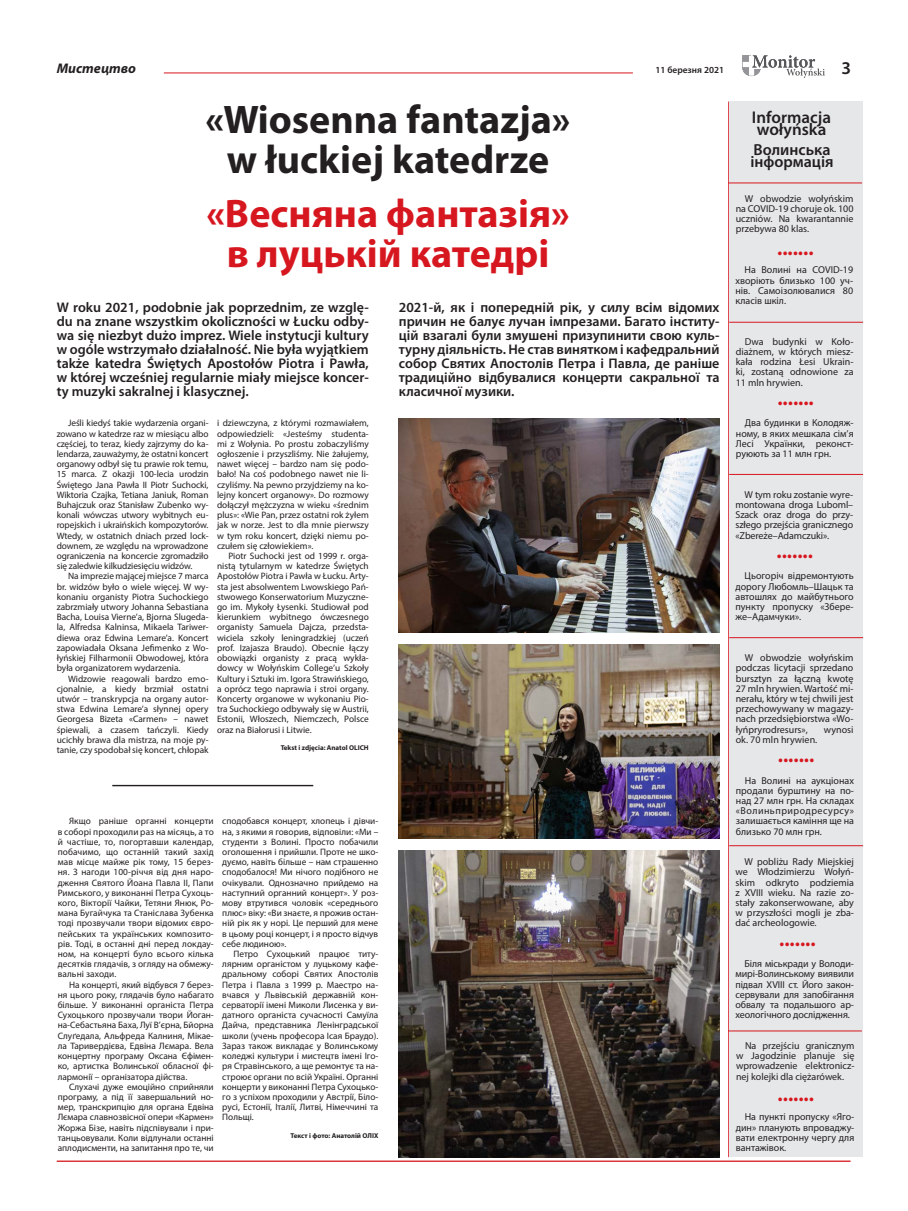
<style>
.page{position:relative;width:908px;height:1211px;background:#fff}
.page>*{position:absolute;margin:0;border:0;box-sizing:border-box;transform-origin:0 0}
.t1{font:700 40px/40px "Myriad Pro";color:#231f20;text-align:center}
.t2{font:700 40px/40px "Myriad Pro";color:#d7171f;text-align:center}
.t3{font:700 20px "Myriad Pro";color:#d7171f}
.t4{font:600 18px "Myriad Pro";color:#231f20}
.t5{font:600 17px/12px "Myriad Pro";color:#231f20}
.t6{font:600 16px/12px "Myriad Pro";color:#231f20}
.t7{font:600 14px/14px "Myriad Pro";color:#231f20;text-align:justify}
.t8{font:italic 700 14px "Myriad Pro";color:#231f20}
.t9{font:10px/10.2px "Myriad Pro";color:#231f20;text-align:justify}
.t10{font:9.3px/10.2px "Myriad Pro";color:#231f20;text-align:justify}
.t11{font:600 9.3px "Myriad Pro";color:#231f20}
.t12{font:700 7px "Myriad Pro";color:#231f20}
</style>
<div class="page">
<svg style="left:742px;top:55px;width:82px;height:23px"></svg>
<hr style="left:164px;top:72px;width:468px;height:1px;background:#d7171f">
<hr style="left:727px;top:102px;width:1px;height:1055px;background:#d7171f">
<div style="left:729px;top:102px;width:133px;height:1055px;background:#e6e7e9"></div>
<hr style="left:727px;top:182px;width:134px;height:1px;background:#d7171f">
<hr style="left:728px;top:322px;width:134px;height:1px;background:#d7171f">
<hr style="left:728px;top:474px;width:134px;height:1px;background:#d7171f">
<hr style="left:728px;top:845px;width:134px;height:1px;background:#d7171f">
<hr style="left:727px;top:1030px;width:134px;height:1px;background:#d7171f">
<hr style="left:728px;top:637px;width:134px;height:1px;background:#d7171f">
<hr style="left:57px;top:1160px;width:793px;height:1px;background:#d7171f">
<hr style="left:112px;top:784px;width:201px;height:2px;background:#231f20">
<img style="left:399px;top:418px;width:320px;height:214px">
<img style="left:399px;top:644px;width:320px;height:194px">
<img style="left:399px;top:850px;width:320px;height:307px">
<h3 class="t8" style="left:57px;top:60px;width:81px">Мистецтво</h3>
<p class="t11" style="left:655px;top:64px;width:70px">11 березня 2021</p>
<h3 class="t4" style="left:841px;top:56px;width:11px">3</h3>
<h1 class="t1" style="left:205px;top:98px;width:366px">«Wiosenna fantazja» w łuckiej katedrze</h1>
<h1 class="t2" style="left:206px;top:192px;width:365px">«Весняна фантазія» в луцькій катедрі</h1>
<p class="t7" style="left:399px;top:300px;width:322px">2021-й, як і попередній рік, у силу всім відомих причин не балує лучан імпрезами. Багато інститу&shy;цій взагалі були змушені призупинити свою куль&shy;турну діяльність. Не став винятком і кафедральний собор Святих Апостолів Петра і Павла, де раніше традиційно відбувалися концерти сакральної та класичної музики.</p>
<p class="t7" style="left:57px;top:300px;width:313px">W roku 2021, podobnie jak poprzednim, ze wzglę&shy;du na znane wszystkim okoliczności w Łucku odby&shy;wa się niezbyt dużo imprez. Wiele instytucji kultury w ogóle wstrzymało działalność. Nie była wyjątkiem także katedra Świętych Apostołów Piotra i Pawła, w której wcześniej regularnie miały miejsce koncer&shy;ty muzyki sakralnej i klasycznej.</p>
<p class="t10" style="left:57px;top:418px;width:153px;text-indent:11px">Jeśli kiedyś takie wydarzenia organi&shy;zowano w katedrze raz w miesiącu albo częściej, to teraz, kiedy zajrzymy do ka&shy;lendarza, zauważymy, że ostatni koncert organowy odbył się tu prawie rok temu, 15 marca. Z okazji 100-lecia urodzin Świętego Jana Pawła II Piotr Suchocki, Wiktoria Czajka, Tetiana Janiuk, Roman Buhajczuk oraz Stanisław Zubenko wy&shy;konali wówczas utwory wybitnych eu&shy;ropejskich i ukraińskich kompozytorów.<br>Wtedy, w ostatnich dniach przed lock&shy;downem, ze względu na wprowadzone ograniczenia na koncercie zgromadziło się zaledwie kilkudziesięciu widzów.</p>
<p class="t10" style="left:57px;top:571px;width:153px;text-indent:11px">Na imprezie mającej miejsce 7 marca br. widzów było o wiele więcej. W wy&shy;konaniu organisty Piotra Suchockiego zabrzmiały utwory Johanna Sebastiana Bacha, Louisa Vierne’a, Bjorna Slugeda&shy;la, Alfredsa Kalninsa, Mikaela Tariwer&shy;diewa oraz Edwina Lemare’a. Koncert zapowiadała Oksana Jefimenko z Wo&shy;łyńskiej Filharmonii Obwodowej, która była organizatorem wydarzenia.</p>
<p class="t10" style="left:57px;top:673px;width:153px;text-indent:11px">Widzowie reagowali bardzo emo&shy;cjonalnie, a kiedy brzmiał ostatni utwór – transkrypcja na organy autor&shy;stwa Edwina Lemare’a słynnej opery Georgesa Bizeta «Carmen» – nawet śpiewali, a czasem tańczyli. Kiedy ucichły brawa dla mistrza, na moje py&shy;tanie, czy spodobał się koncert, chłopak</p>
<p class="t10" style="left:217px;top:418px;width:153px">i dziewczyna, z którymi rozmawiałem, odpowiedzieli: «Jesteśmy studenta&shy;mi z Wołynia. Po prostu zobaczyliśmy ogłoszenie i przyszliśmy. Nie żałujemy, nawet więcej – bardzo nam się podo&shy;bało! Na coś podobnego nawet nie li&shy;czyliśmy. Na pewno przyjdziemy na ko&shy;lejny koncert organowy». Do rozmowy dołączył mężczyzna w wieku «średnim plus»: «Wie Pan, przez ostatni rok żyłem jak w norze. Jest to dla mnie pierwszy w tym roku koncert, dzięki niemu po&shy;czułem się człowiekiem».</p>
<p class="t10" style="left:217px;top:550px;width:153px;text-indent:11px">Piotr Suchocki jest od 1999 r. orga&shy;nistą tytularnym w katedrze Świętych Apostołów Piotra i Pawła w Łucku. Arty&shy;sta jest absolwentem Lwowskiego Pań&shy;stwowego Konserwatorium Muzyczne&shy;go im. Mykoły Łysenki. Studiował pod kierunkiem wybitnego ówczesnego organisty Samuela Dajcza, przedsta&shy;wiciela szkoły leningradzkiej (uczeń prof. Izajasza Braudo). Obecnie łączy obowiązki organisty z pracą wykła&shy;dowcy w Wołyńskim College’u Szkoły Kultury i Sztuki im. Igora Strawińskiego, a oprócz tego naprawia i stroi organy.<br>Koncerty organowe w wykonaniu Pio&shy;tra Suchockiego odbywały się w Austrii, Estonii, Włoszech, Niemczech, Polsce oraz na Białorusi i Litwie.</p>
<p class="t12" style="left:280px;top:742px;width:90px">Tekst i zdjęcia: Anatol OLICH</p>
<p class="t10" style="left:58px;top:816px;width:157px;text-indent:11px">Якщо раніше органні концерти в соборі проходили раз на місяць, а то й частіше, то, погортавши календар, побачимо, що останній такий захід мав місце майже рік тому, 15 берез&shy;ня. З нагоди 100-річчя від дня наро&shy;дження Святого Йоана Павла ІІ, Папи Римського, у виконанні Петра Сухоць&shy;кого, Вікторії Чайки, Тетяни Янюк, Ро&shy;мана Бугайчука та Станіслава Зубенка тоді прозвучали твори відомих євро&shy;пейських та українських композито&shy;рів. Тоді, в останні дні перед локдау&shy;ном, на концерті було всього кілька десятків глядачів, з огляду на обмежу&shy;вальні заходи.</p>
<p class="t10" style="left:58px;top:979px;width:157px;text-indent:11px">На концерті, який відбувся 7 берез&shy;ня цього року, глядачів було набагато більше. У виконанні органіста Петра Сухоцького прозвучали твори Йоган&shy;на-Себастьяна Баха, Луї В’єрна, Бйорна Слуґедала, Альфреда Калниня, Мікае&shy;ла Таривердієва, Едвіна Лємара. Вела концертну програму Оксана Єфімен&shy;ко, артистка Волинської обласної фі&shy;лармонії – організатора дійства.</p>
<p class="t10" style="left:58px;top:1081px;width:157px;text-indent:11px">Слухачі дуже емоційно сприйняли програму, а під її завершальний но&shy;мер, транскрипцію для органа Едвіна Лємара славнозвісної опери «Кармен» Жоржа Бізе, навіть підспівували і при&shy;танцьовували. Коли відлунали останні аплодисменти, на запитання про те, чи</p>
<p class="t10" style="left:222px;top:816px;width:157px">сподобався концерт, хлопець і дівчи&shy;на, з якими я говорив, відповіли: «Ми – студенти з Волині. Просто побачили оголошення і прийшли. Проте не шко&shy;дуємо, навіть більше – нам страшенно сподобалося! Ми нічого подібного не очікували. Однозначно прийдемо на наступний органний концерт». У роз&shy;мову втрутився чоловік «середнього плюс» віку: «Ви знаєте, я прожив остан&shy;ній рік як у норі. Це перший для мене в цьому році концерт, і я просто відчув себе людиною».</p>
<p class="t10" style="left:222px;top:948px;width:157px;text-indent:11px">Петро Сухоцький працює титу&shy;лярним органістом у луцькому кафе&shy;дральному соборі Святих Апостолів Петра і Павла з 1999 р. Маестро на&shy;вчався у Львівській державній кон&shy;серваторії імені Миколи Лисенка у ви&shy;датного органіста сучасності Самуїла Дайча, представника Ленінградської школи (учень професора Ісая Браудо).<br>Зараз також викладає у Волинському коледжі культури і мистецтв імені Іго&shy;ря Стравінського, а ще ремонтує та на&shy;строює органи по всій Україні. Органні концерти у виконанні Петра Сухоцько&shy;го з успіхом проходили у Австрії, Біло&shy;русі, Естонії, Італії, Литві, Німеччині та Польщі.</p>
<p class="t12" style="left:290px;top:1130px;width:89px">Текст і фото: Анатолій ОЛІХ</p>
<h3 class="t5" style="left:751px;top:111px;width:81px">Informacja wołyńska</h3>
<h3 class="t6" style="left:750px;top:143px;width:85px">Волинська інформація</h3>
<p class="t9" style="left:735px;top:193px;width:119px;text-indent:9px">W obwodzie wołyńskim na COVID-19 choruje ok. 100 uczniów. Na kwarantannie przebywa 80 klas.</p>
<h2 class="t3" style="left:776px;top:235px;width:38px">.......</h2>
<p class="t9" style="left:735px;top:265px;width:119px;text-indent:9px">На Волині на COVID-19 хворіють близько 100 уч&shy;нів. Самоізолювалися 80 класів шкіл.</p>
<p class="t9" style="left:735px;top:336px;width:119px;text-indent:9px">Dwa budynki w Koło&shy;diażnem, w których miesz&shy;kała rodzina Łesi Ukrain&shy;ki, zostaną odnowione za 11 mln hrywien.</p>
<h2 class="t3" style="left:777px;top:385px;width:38px">.......</h2>
<p class="t9" style="left:735px;top:418px;width:119px;text-indent:9px">Два будинки в Колодяж&shy;ному, в яких мешкала сім’я Лесі Українки, реконст&shy;руюють за 11 млн грн.</p>
<p class="t9" style="left:735px;top:489px;width:119px;text-indent:9px">W tym roku zostanie wyre&shy;montowana droga Luboml– Szack oraz droga do przy&shy;szłego przejścia granicznego «Zbereże–Adamczuki».</p>
<h2 class="t3" style="left:776px;top:538px;width:38px">.......</h2>
<p class="t9" style="left:735px;top:571px;width:120px;text-indent:9px">Цьогоріч відремонтують дорогу Любомль–Шацьк та автошлях до майбутнього пункту пропуску «Збере&shy;же–Адамчуки».</p>
<p class="t9" style="left:735px;top:652px;width:119px;text-indent:9px">W obwodzie wołyńskim podczas licytacji sprzedano bursztyn za łączną kwotę 27 mln hrywien. Wartość mi&shy;nerału, który w tej chwili jest przechowywany w magazy&shy;nach przedsiębiorstwa «Wo&shy;łyńpryrodresurs»,</p>
<p class="t9" style="left:823px;top:724px;width:31px">wynosi</p>
<p class="t9" style="left:735px;top:734px;width:83px">ok. 70 mln hrywien.</p>
<h2 class="t3" style="left:777px;top:742px;width:38px">.......</h2>
<p class="t9" style="left:735px;top:775px;width:120px;text-indent:9px">На Волині на аукціонах продали бурштину на по&shy;над 27 млн грн. На складах «Волиньприродресурсу» залишається каміння ще на близько 70 млн грн.</p>
<p class="t9" style="left:735px;top:856px;width:120px;text-indent:9px">W pobliżu Rady Miejskiej we Włodzimierzu Wołyń&shy;skim odkryto podziemia z XVIII wieku. Na razie zo&shy;stały zakonserwowane, aby w przyszłości mogli je zba&shy;dać archeologowie.</p>
<h2 class="t3" style="left:778px;top:926px;width:38px">.......</h2>
<p class="t9" style="left:735px;top:958px;width:120px;text-indent:9px">Біля міськради у Володи&shy;мирі-Волинському виявили підвал XVІІІ ст. Його закон&shy;сервували для запобігання обвалу та подальшого ар&shy;хеологічного дослідження.</p>
<p class="t9" style="left:735px;top:1040px;width:120px;text-indent:9px">Na przejściu granicznym w Jagodzinie planuje się wprowadzenie elektronicz&shy;nej kolejki dla ciężarówek.</p>
<h2 class="t3" style="left:777px;top:1080px;width:38px">.......</h2>
<p class="t9" style="left:735px;top:1111px;width:120px;text-indent:9px">На пункті пропуску «Яго&shy;дин» планують впроваджу&shy;вати електронну чергу для вантажівок.</p>
</div>
